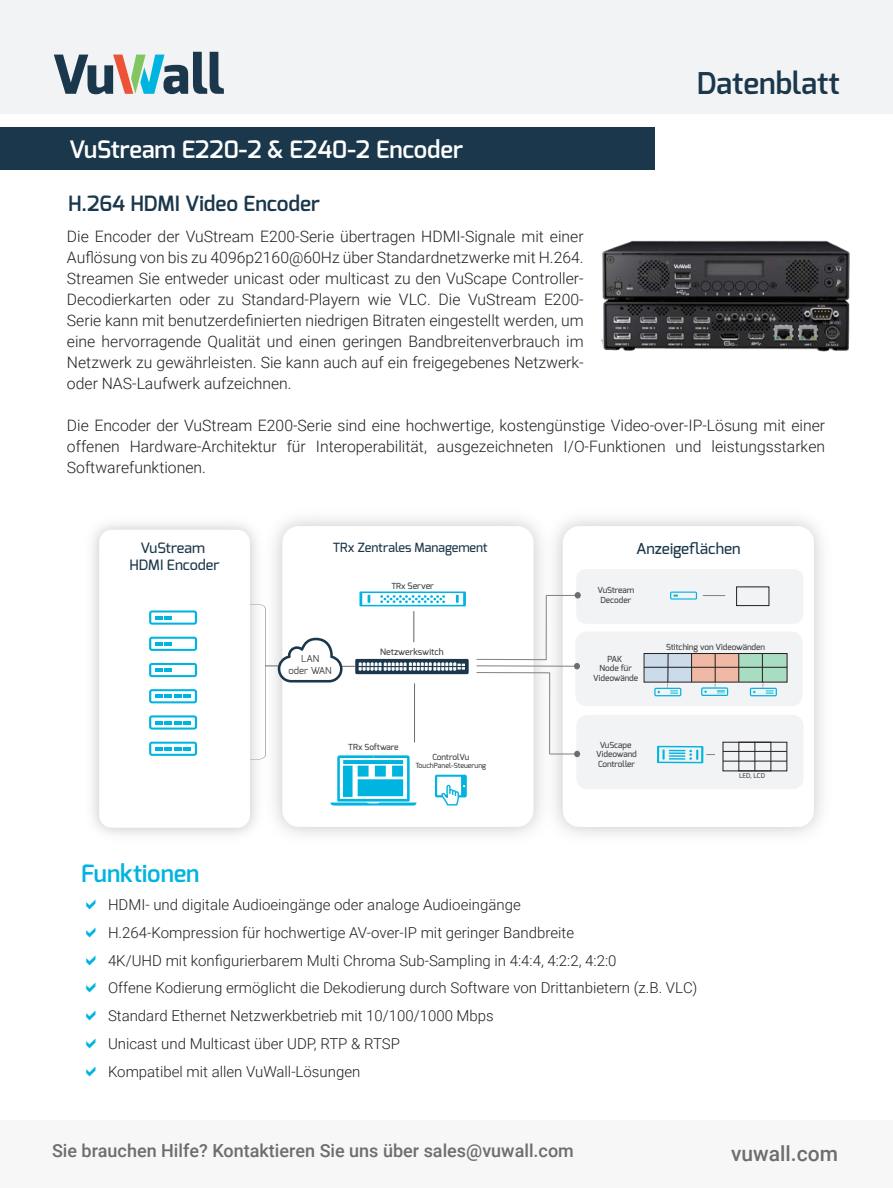
<style>
.page{position:relative;width:893px;height:1188px;background:#fff}
.page>*{position:absolute;margin:0;border:0;box-sizing:border-box;transform-origin:0 0}
.tekst_10_pt{font:600 30px "Exo";color:#1a374b}
.t1{font:600 24px "Exo";color:#fff}
.tekst_10_pt-2{font:600 24px "Exo";color:#00b4e0}
.Überschrift1{font:600 21px "Exo";color:#1a374b}
.t2{font:500 21px "Roboto";color:#6c6d70}
.t3{font:500 18px "Roboto";color:#6c6d70}
.t4{font:300 15.75px/21px "Roboto";color:#231f20;text-align:justify}
.t5{font:500 15.15px "Exo";color:#1a374b}
.t6{font:300 15px "Roboto";color:#231f20}
.t7{font:500 14.25px/17.1px "Exo";color:#1a374b;text-align:center}
.t8{font:500 12.6px "Exo";color:#1a374b}
.t9{font:9.6px/11.6px "Exo";color:#3e3e3f;text-align:center}
.t10{font:500 8.85px "Exo";color:#3e3e3f}
.t11{font:500 8.4px/9.4px "Exo";letter-spacing:-.005em;color:#3e3e3f;text-align:center}
.t12{font:500 7.05px "Exo";color:#3e3e3f}
.t13{font:500 6.45px "Exo";color:#3e3e3f}
.s1{font-size:8.4px}
</style>
<div class="page">
<div style="left:0;top:127px;width:655px;height:43px;background:#1a374b"></div>
<svg style="left:149px;top:637px;width:48px;height:14px"></svg>
<svg style="left:149px;top:610px;width:48px;height:15px"></svg>
<svg style="left:149px;top:663px;width:48px;height:14px"></svg>
<div style="left:563px;top:526px;width:251px;height:301px;background:#fff;border-radius:17px"></div>
<div style="left:576px;top:569px;width:227px;height:55px;background:#f2f3f4;border-radius:9px"></div>
<svg style="left:670px;top:592px;width:27px;height:8px"></svg>
<svg style="left:703px;top:595px;width:22px;height:1px"></svg>
<div style="left:576px;top:715px;width:227px;height:74px;background:#f2f3f4;border-radius:11px"></div>
<svg style="left:657px;top:746px;width:58px;height:17px"></svg>
<div style="left:575px;top:632px;width:228px;height:74px;background:#f2f3f4;border-radius:11px"></div>
<svg style="left:250px;top:591px;width:219px;height:215px"></svg>
<hr style="left:476px;top:659px;width:70px;height:1px;background:#7f807f">
<hr style="left:546px;top:595px;width:1px;height:65px;background:#7f807f">
<hr style="left:546px;top:595px;width:33px;height:1px;background:#7f807f">
<svg style="left:575px;top:592px;width:6px;height:6px"></svg>
<svg style="left:574px;top:663px;width:6px;height:6px"></svg>
<svg style="left:550px;top:751px;width:30px;height:6px"></svg>
<hr style="left:476px;top:666px;width:99px;height:1px;background:#7f807f">
<hr style="left:549px;top:673px;width:1px;height:81px;background:#7f807f">
<hr style="left:476px;top:672px;width:74px;height:1px;background:#7f807f">
<svg style="left:149px;top:689px;width:48px;height:14px"></svg>
<svg style="left:149px;top:715px;width:48px;height:15px"></svg>
<svg style="left:149px;top:742px;width:48px;height:14px"></svg>
<div style="left:736px;top:587px;width:33px;height:19px;border:1px solid #211e1e"></div>
<div style="left:723px;top:742px;width:64px;height:29px;border:1px solid #211e1e"></div>
<div style="left:739px;top:742px;width:32px;height:29px;border:1px solid #211e1e"></div>
<svg style="left:755px;top:742px;width:1px;height:29px"></svg>
<hr style="left:723px;top:751px;width:64px;height:1px;background:#211e1e">
<hr style="left:723px;top:761px;width:64px;height:1px;background:#211e1e">
<div style="left:739px;top:654px;width:48px;height:28px;background:#a9ddc2"></div>
<div style="left:692px;top:654px;width:46px;height:28px;background:#f0b9a5"></div>
<div style="left:645px;top:654px;width:46px;height:28px;background:#cbdbe9"></div>
<div style="left:644px;top:653px;width:143px;height:29px;border:1px solid #211e1e"></div>
<hr style="left:644px;top:667px;width:143px;height:1px;background:#211e1e">
<svg style="left:654px;top:653px;width:27px;height:43px"></svg>
<svg style="left:691px;top:653px;width:1px;height:29px"></svg>
<svg style="left:701px;top:653px;width:27px;height:43px"></svg>
<svg style="left:738px;top:654px;width:1px;height:28px"></svg>
<svg style="left:750px;top:653px;width:27px;height:43px"></svg>
<div style="left:0;top:0;width:893px;height:113px;background:#f2f3f4"></div>
<svg style="left:54px;top:52px;width:170px;height:42px"></svg>
<img style="left:601px;top:240px;width:249px;height:112px">
<div style="left:0;top:1120px;width:893px;height:68px;background:#f6f7f6"></div>
<p class="t1" style="left:69px;top:134px;width:396px">VuStream E220-2 &amp; E240-2 Encoder</p>
<p class="Überschrift1" style="left:68px;top:190px;width:253px">H.264 HDMI Video Encoder</p>
<p class="tekst_10_pt" style="left:697px;top:64px;width:145px">Datenblatt</p>
<p class="t4" style="left:67px;top:225px;width:518px">Die Encoder der VuStream E200-Serie übertragen HDMI-Signale mit einer Auflösung von bis zu 4096p2160@60Hz über Standardnetzwerke mit H.264.<br>Streamen Sie entweder unicast oder multicast zu den VuScape Controller-Decodierkarten oder zu Standard-Playern wie VLC. Die VuStream E200- Serie kann mit benutzerdefinierten niedrigen Bitraten eingestellt werden, um eine hervorragende Qualität und einen geringen Bandbreitenverbrauch im Netzwerk zu gewährleisten. Sie kann auch auf ein freigegebenes Netzwerk&shy;oder NAS-Laufwerk aufzeichnen.</p>
<p class="t4" style="left:67px;top:414px;width:760px">Die Encoder der VuStream E200-Serie sind eine hochwertige, kostengünstige Video-over-IP-Lösung mit einer offenen Hardware-Architektur für Interoperabilität, ausgezeichneten I/O-Funktionen und leistungsstarken Softwarefunktionen.</p>
<p class="t7" style="left:130px;top:539px;width:91px">VuStream<br>HDMI Encoder</p>
<p class="t8" style="left:333px;top:539px;width:156px">TRx Zentrales Management</p>
<p class="t5" style="left:636px;top:538px;width:106px">Anzeigeflächen</p>
<p class="t11" style="left:597px;top:586px;width:38px">VuStream<br>Decoder</p>
<p class="t10" style="left:391px;top:580px;width:44px"><span class="s1">TRx</span> Server</p>
<p class="t9" style="left:289px;top:653px;width:45px">LAN<br>oder WAN</p>
<p class="t10" style="left:380px;top:646px;width:65px">Netzwerkswitch</p>
<p class="t11" style="left:348px;top:742px;width:52px">TRx Software</p>
<p class="t11" style="left:432px;top:752px;width:38px">ControlVu</p>
<p class="t12" style="left:416px;top:761px;width:72px">TouchPanel-Steuerung</p>
<p class="t11" style="left:593px;top:654px;width:46px">PAK<br>Node für<br>Videowände</p>
<p class="t11" style="left:596px;top:740px;width:42px">VuScape<br>Videowand<br>Controller</p>
<p class="t11" style="left:666px;top:643px;width:100px">Stitching von Videowänden</p>
<p class="t13" style="left:739px;top:772px;width:27px">LED, LCD</p>
<p class="tekst_10_pt-2" style="left:81px;top:858px;width:120px">Funktionen</p>
<p class="t6" style="left:108px;top:894px;width:414px">HDMI- und digitale Audioeingänge oder analoge Audioeingänge</p>
<p class="t6" style="left:108px;top:922px;width:468px">H.264-Kompression für hochwertige AV-over-IP mit geringer Bandbreite</p>
<p class="t6" style="left:108px;top:950px;width:510px">4K/UHD mit konfigurierbarem Multi Chroma Sub-Sampling in 4:4:4, 4:2:2, 4:2:0</p>
<p class="t6" style="left:108px;top:978px;width:591px">Offene Kodierung ermöglicht die Dekodierung durch Software von Drittanbietern (z.B. VLC)</p>
<p class="t6" style="left:108px;top:1005px;width:387px">Standard Ethernet Netzwerkbetrieb mit 10/100/1000 Mbps</p>
<p class="t6" style="left:108px;top:1033px;width:293px">Unicast und Multicast über UDP, RTP &amp; RTSP</p>
<p class="t6" style="left:108px;top:1061px;width:254px">Kompatibel mit allen VuWall-Lösungen</p>
<p class="t3" style="left:52px;top:1138px;width:523px">Sie brauchen Hilfe? Kontaktieren Sie uns über sales@vuwall.com</p>
<p class="t2" style="left:731px;top:1139px;width:108px">vuwall.com</p>
</div>
